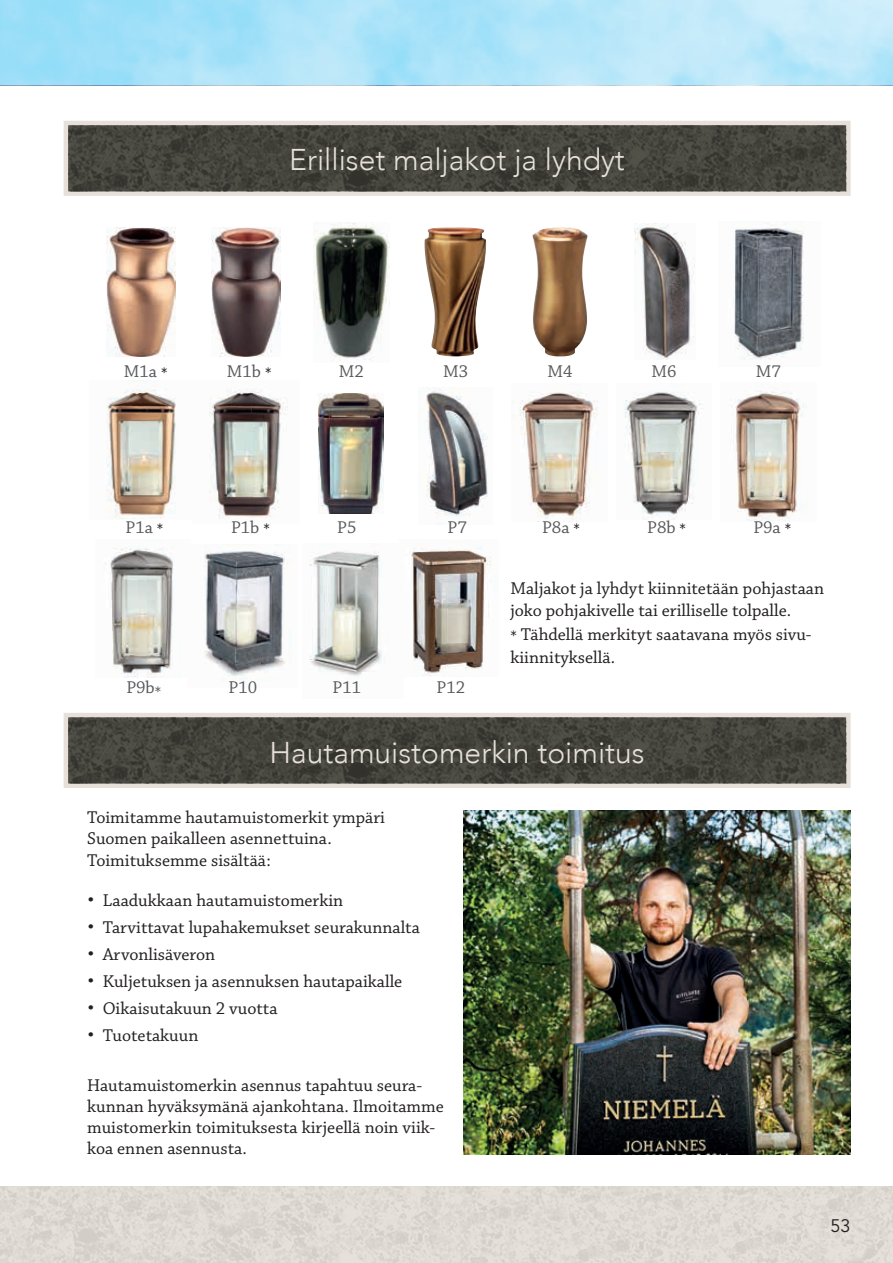
<style>
.page{position:relative;width:893px;height:1263px;background:#fff}
.page>*{position:absolute;margin:0;border:0;box-sizing:border-box;transform-origin:0 0}
.t1{font:300 30px "Avenir";color:#e6e0d9}
.t2{font:18px/27px "Chaparral Pro";color:#231f20}
.t3{font:18px "Chaparral Pro";color:#57585a}
.t4{font:18px "Avenir LT Std";color:#231f20}
.s1{color:#231f20}
.s2{font-weight:700;font-size:25.5px}
</style>
<div class="page">
<img style="left:0;top:1186px;width:893px;height:77px">
<img style="left:463px;top:811px;width:388px;height:343px">
<svg style="left:64px;top:713px;width:787px;height:75px;background:#dbd5cf"></svg>
<img style="left:68px;top:717px;width:778px;height:66px">
<svg style="left:64px;top:121px;width:787px;height:75px;background:#ddd7d0"></svg>
<img style="left:68px;top:125px;width:778px;height:66px">
<img style="left:107px;top:227px;width:69px;height:129px">
<img style="left:212px;top:227px;width:68px;height:129px">
<img style="left:313px;top:223px;width:76px;height:138px">
<img style="left:424px;top:227px;width:30px;height:25px">
<img style="left:532px;top:227px;width:29px;height:29px">
<img style="left:634px;top:224px;width:61px;height:135px">
<img style="left:734px;top:223px;width:70px;height:137px">
<img style="left:204px;top:551px;width:87px;height:129px">
<img style="left:309px;top:551px;width:73px;height:125px">
<img style="left:406px;top:547px;width:86px;height:129px">
<img style="left:106px;top:380px;width:70px;height:139px">
<img style="left:209px;top:389px;width:79px;height:130px">
<img style="left:318px;top:394px;width:65px;height:120px">
<img style="left:519px;top:392px;width:79px;height:129px">
<img style="left:624px;top:392px;width:79px;height:128px">
<img style="left:730px;top:383px;width:77px;height:138px">
<img style="left:105px;top:548px;width:68px;height:129px">
<img style="left:418px;top:387px;width:70px;height:130px">
<h1 class="t1" style="left:289px;top:142px;width:337px">Erilliset maljakot ja lyhdyt</h1>
<p class="t3" style="left:124px;top:361px;width:45px">M1a <span class="s1">*</span></p>
<p class="t3" style="left:227px;top:361px;width:46px">M1b <span class="s1">*</span></p>
<p class="t3" style="left:339px;top:361px;width:27px">M2</p>
<p class="t3" style="left:443px;top:361px;width:27px">M3</p>
<p class="t3" style="left:547px;top:361px;width:27px">M4</p>
<p class="t3" style="left:652px;top:361px;width:27px">M6</p>
<p class="t3" style="left:756px;top:361px;width:27px">M7</p>
<p class="t3" style="left:126px;top:517px;width:39px">P1a <span class="s1">*</span></p>
<p class="t3" style="left:231px;top:517px;width:40px">P1b <span class="s1">*</span></p>
<p class="t3" style="left:337px;top:517px;width:21px">P5</p>
<p class="t3" style="left:448px;top:517px;width:21px">P7</p>
<p class="t3" style="left:542px;top:517px;width:39px">P8a <span class="s1">*</span></p>
<p class="t3" style="left:647px;top:517px;width:40px">P8b <span class="s1">*</span></p>
<p class="t3" style="left:753px;top:517px;width:39px">P9a <span class="s1">*</span></p>
<p class="t3" style="left:126px;top:677px;width:36px">P9b*</p>
<p class="t3" style="left:229px;top:677px;width:30px">P10</p>
<p class="t3" style="left:332px;top:677px;width:30px">P11</p>
<p class="t3" style="left:436px;top:677px;width:30px">P12</p>
<p class="t2" style="left:510px;top:577px;width:315px;line-height:23px">Maljakot ja lyhdyt kiinnitetään pohjastaan joko pohjakivelle tai erilliselle tolpalle.<br>* Tähdellä merkityt saatavana myös sivu&shy;kiinnityksellä.</p>
<h1 class="t1" style="left:270px;top:734px;width:377px">Hautamuistomerkin toimitus</h1>
<p class="t2" style="left:87px;top:807px;width:299px;line-height:21.3px">Toimitamme hautamuistomerkit ympäri<br>Suomen paikalleen asennettuina.<br>Toimituksemme sisältää:</p>
<p class="t2" style="left:87px;top:888px;width:334px"><span class="s2">·</span> Laadukkaan hautamuistomerkin<br><span class="s2">·</span> Tarvittavat lupahakemukset seurakunnalta <span class="s2">·</span> Arvonlisäveron<br><span class="s2">·</span> Kuljetuksen ja asennuksen hautapaikalle<br><span class="s2">·</span> Oikaisutakuun 2 vuotta<br><span class="s2">·</span> Tuotetakuun</p>
<p class="t2" style="left:87px;top:1075px;width:358px;line-height:21px">Hautamuistomerkin asennus tapahtuu seura&shy;kunnan hyväksymänä ajankohtana. Ilmoitamme muistomerkin toimituksesta kirjeellä noin viik&shy;koa ennen asennusta.</p>
<p class="t4" style="left:830px;top:1215px;width:22px">53</p>
</div>
